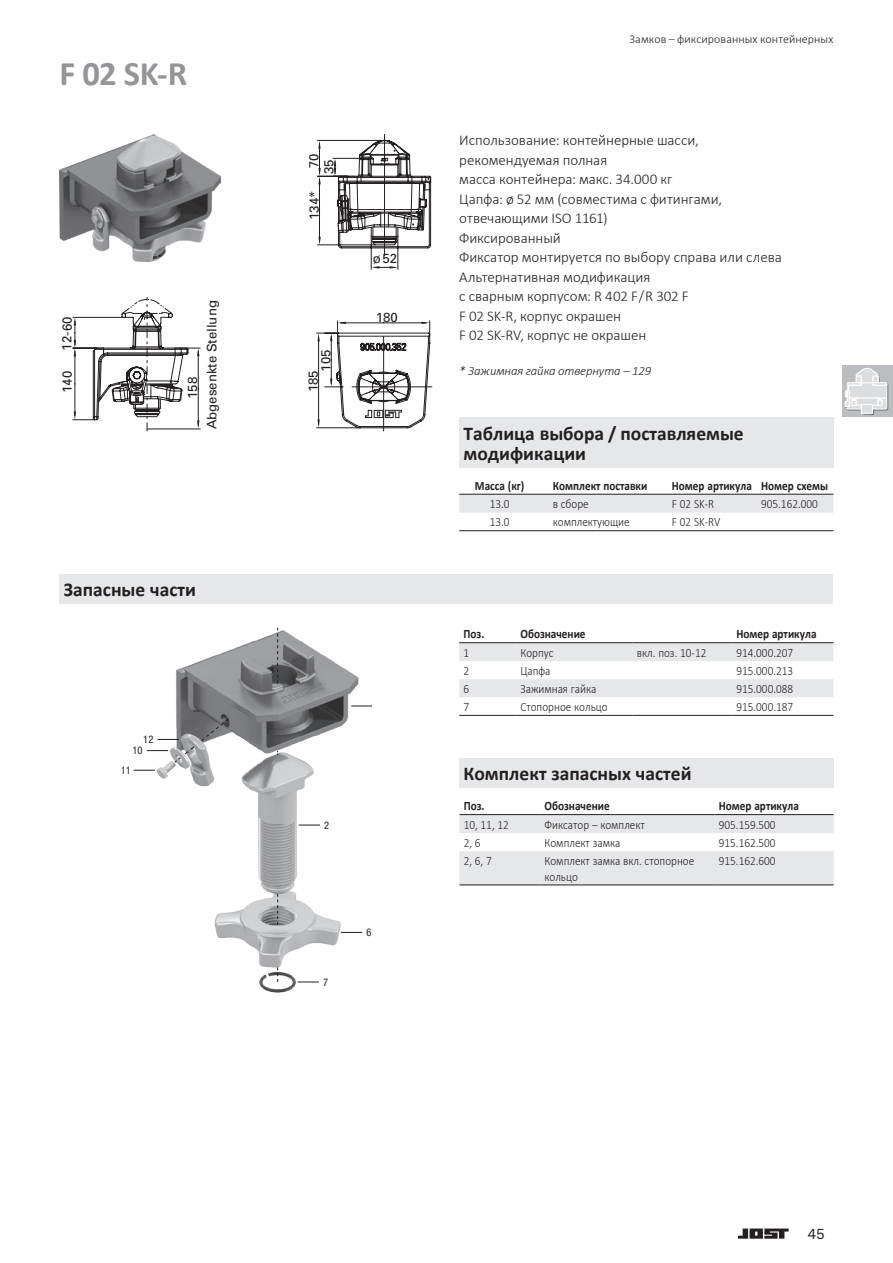
<style>
.page{position:relative;width:893px;height:1263px;background:#fff}
.page>*{position:absolute;margin:0;border:0;box-sizing:border-box;transform-origin:0 0}
.t1{font:700 34.5px "Calibri";color:#939598}
.t2{font:700 19.5px/19.5px "Calibri";color:#231f20}
.t3{font:300 15px/19.5px "Calibri";letter-spacing:-.005em;color:#231f20}
.t4{font:15px "Work Sans";color:#231f20}
.t5{font:13.2px/19.2px "Univers";color:#231f20}
.t6{font:300 12.75px/15.8px "Calibri";color:#231f20;scale:.88 1}
.t7{font:700 12.75px "Calibri";color:#231f20;scale:.88 1}
.t8{font:italic 300 12.75px "Calibri";letter-spacing:-.01em;color:#231f20}
.t9{font:300 12px "Calibri";letter-spacing:.005em;color:#231f20}
.t10{font:condensed 10.5px "Helvetica Neue LT Pro";color:#231f20}
</style>
<div class="page">
<svg style="left:738px;top:1228px;width:51px;height:11px"></svg>
<div style="left:842px;top:366px;width:51px;height:51px;background:#bcbdc0"></div>
<svg style="left:844px;top:367px;width:45px;height:48px"></svg>
<svg style="left:316px;top:134px;width:116px;height:297px"></svg>
<svg style="left:72px;top:297px;width:129px;height:134px"></svg>
<svg style="left:459px;top:643px;width:374px;height:54px"></svg>
<hr style="left:459px;top:715px;width:57px;height:1px;background:#231f20">
<hr style="left:516px;top:715px;width:117px;height:1px;background:#231f20">
<hr style="left:633px;top:715px;width:99px;height:1px;background:#231f20">
<hr style="left:732px;top:715px;width:101px;height:1px;background:#231f20">
<hr style="left:459px;top:642px;width:57px;height:1px;background:#231f20">
<hr style="left:516px;top:642px;width:117px;height:1px;background:#231f20">
<hr style="left:633px;top:642px;width:99px;height:1px;background:#231f20">
<hr style="left:732px;top:642px;width:101px;height:1px;background:#231f20">
<div style="left:459px;top:495px;width:374px;height:18px;background:#e6e7e9"></div>
<hr style="left:459px;top:530px;width:81px;height:1px;background:#231f20">
<hr style="left:540px;top:530px;width:115px;height:1px;background:#231f20">
<hr style="left:655px;top:530px;width:102px;height:1px;background:#231f20">
<hr style="left:757px;top:530px;width:76px;height:1px;background:#231f20">
<hr style="left:459px;top:494px;width:81px;height:1px;background:#231f20">
<hr style="left:540px;top:494px;width:115px;height:1px;background:#231f20">
<hr style="left:655px;top:494px;width:102px;height:1px;background:#231f20">
<hr style="left:757px;top:494px;width:76px;height:1px;background:#231f20">
<div style="left:60px;top:574px;width:773px;height:29px;background:#e6e7e9"></div>
<svg style="left:459px;top:815px;width:375px;height:69px"></svg>
<hr style="left:459px;top:884px;width:81px;height:1px;background:#231f20">
<hr style="left:540px;top:884px;width:175px;height:1px;background:#231f20">
<hr style="left:715px;top:884px;width:119px;height:1px;background:#231f20">
<hr style="left:459px;top:814px;width:81px;height:1px;background:#231f20">
<hr style="left:540px;top:814px;width:175px;height:1px;background:#231f20">
<hr style="left:715px;top:814px;width:119px;height:1px;background:#231f20">
<div style="left:459px;top:758px;width:374px;height:30px;background:#e6e7e9"></div>
<div style="left:459px;top:417px;width:374px;height:51px;background:#e6e7e9"></div>
<img style="left:60px;top:134px;width:160px;height:128px">
<img style="left:133px;top:628px;width:238px;height:365px">
<svg style="left:277px;top:628px;width:1px;height:55px"></svg>
<svg style="left:277px;top:967px;width:1px;height:15px"></svg>
<svg style="left:277px;top:894px;width:1px;height:31px"></svg>
<svg style="left:351px;top:706px;width:20px;height:1px"></svg>
<svg style="left:299px;top:825px;width:21px;height:1px"></svg>
<svg style="left:134px;top:770px;width:21px;height:1px"></svg>
<svg style="left:341px;top:932px;width:21px;height:1px"></svg>
<svg style="left:298px;top:981px;width:21px;height:1px"></svg>
<svg style="left:147px;top:718px;width:82px;height:45px"></svg>
<h1 class="t1" style="left:60px;top:51px;width:129px">F 02 SK-R</h1>
<p class="t5" style="left:57px;top:351px;width:36px;rotate:-90deg">12- 60</p>
<p class="t5" style="left:57px;top:393px;width:23px;rotate:-90deg">140</p>
<p class="t5" style="left:183px;top:429px;width:130px;text-indent:30px;rotate:-90deg">158<br>Abgesenkte Stellung</p>
<h2 class="t2" style="left:64px;top:580px;width:134px">Запасные части</h2>
<p class="t10" style="left:143px;top:733px;width:12px">12</p>
<p class="t10" style="left:132px;top:744px;width:12px">10</p>
<p class="t10" style="left:121px;top:764px;width:12px">11</p>
<p class="t5" style="left:304px;top:168px;width:16px;rotate:-90deg">70</p>
<p class="t5" style="left:319px;top:174px;width:16px;rotate:-90deg">35</p>
<p class="t5" style="left:304px;top:220px;width:31px;rotate:-90deg">134*</p>
<p class="t5" style="left:316px;top:372px;width:23px;rotate:-90deg">105</p>
<p class="t5" style="left:303px;top:392px;width:23px;rotate:-90deg">185</p>
<p class="t5" style="left:373px;top:248px;width:26px">ø52</p>
<p class="t5" style="left:376px;top:308px;width:23px">180</p>
<p class="t10" style="left:324px;top:819px;width:7px">2</p>
<p class="t10" style="left:323px;top:976px;width:7px">7</p>
<p class="t10" style="left:366px;top:926px;width:7px">6</p>
<p class="t9" style="left:630px;top:32px;width:205px">Замков – фиксированных контейнерных</p>
<p class="t3" style="left:459px;top:131px;width:324px">Использование: контейнерные шасси, рекомендуемая полная<br>масса контейнера: макс. 34.000 кг<br>Цапфа: ø 52 мм (совместима с фитингами, отвечающими ISO 1161)<br>Фиксированный<br>Фиксатор монтируется по выбору справа или слева<br>Альтернативная модификация<br>с сварным корпусом: R 402 F / R 302 F<br>F 02 SK-R, корпус окрашен<br>F 02 SK-RV, корпус не окрашен</p>
<p class="t8" style="left:459px;top:363px;width:194px">* Зажимная гайка отвернута – 129</p>
<h2 class="t2" style="left:463px;top:424px;width:282px">Таблица выбора / поставляемые модификации</h2>
<p class="t7" style="left:475px;top:478px;width:58px">Macca (кг)</p>
<p class="t7" style="left:553px;top:478px;width:109px">Комплект поставки</p>
<p class="t7" style="left:672px;top:478px;width:179px">Номер артикула Номер схемы</p>
<p class="t6" style="left:490px;top:496px;width:24px">13.0</p>
<p class="t6" style="left:553px;top:496px;width:42px">в сборе</p>
<p class="t6" style="left:672px;top:496px;width:50px">F 02 SK-R</p>
<p class="t6" style="left:761px;top:496px;width:66px">905.162.000</p>
<p class="t6" style="left:490px;top:514px;width:24px">13.0</p>
<p class="t6" style="left:553px;top:514px;width:89px">комплектующие</p>
<p class="t6" style="left:672px;top:514px;width:57px">F 02 SK-RV</p>
<p class="t7" style="left:463px;top:626px;width:25px">Поз.</p>
<p class="t7" style="left:520px;top:626px;width:76px">Обозначение</p>
<p class="t7" style="left:736px;top:626px;width:93px">Номер артикула</p>
<p class="t6" style="left:463px;top:645px;width:8px">1</p>
<p class="t6" style="left:520px;top:645px;width:39px">Корпус</p>
<p class="t6" style="left:637px;top:645px;width:80px">вкл. поз. 10-12</p>
<p class="t6" style="left:736px;top:645px;width:66px">914.000.207</p>
<p class="t6" style="left:463px;top:663px;width:8px">2</p>
<p class="t6" style="left:520px;top:663px;width:36px">Цапфа</p>
<p class="t6" style="left:736px;top:663px;width:66px">915.000.213</p>
<p class="t6" style="left:463px;top:681px;width:8px">6</p>
<p class="t6" style="left:520px;top:681px;width:88px">Зажимная гайка</p>
<p class="t6" style="left:736px;top:681px;width:66px">915.000.088</p>
<p class="t6" style="left:463px;top:699px;width:8px">7</p>
<p class="t6" style="left:520px;top:699px;width:100px">Стопорное кольцо</p>
<p class="t6" style="left:736px;top:699px;width:66px">915.000.187</p>
<h2 class="t2" style="left:463px;top:764px;width:230px">Комплект запасных частей</h2>
<p class="t7" style="left:464px;top:798px;width:25px">Поз.</p>
<p class="t7" style="left:544px;top:798px;width:76px">Обозначение</p>
<p class="t7" style="left:719px;top:798px;width:92px">Номер артикула</p>
<p class="t6" style="left:464px;top:816px;width:53px">10, 11, 12</p>
<p class="t6" style="left:544px;top:816px;width:116px">Фиксатор – комплект</p>
<p class="t6" style="left:719px;top:816px;width:66px">905.159.500</p>
<p class="t6" style="left:464px;top:835px;width:21px">2, 6</p>
<p class="t6" style="left:544px;top:835px;width:88px">Комплект замка</p>
<p class="t6" style="left:719px;top:835px;width:66px">915.162.500</p>
<p class="t6" style="left:464px;top:853px;width:33px">2, 6, 7</p>
<p class="t6" style="left:544px;top:853px;width:172px">Комплект замка вкл. cтопорное кольцо</p>
<p class="t6" style="left:719px;top:853px;width:66px">915.162.600</p>
<p class="t4" style="left:807px;top:1222px;width:19px">45</p>
</div>
